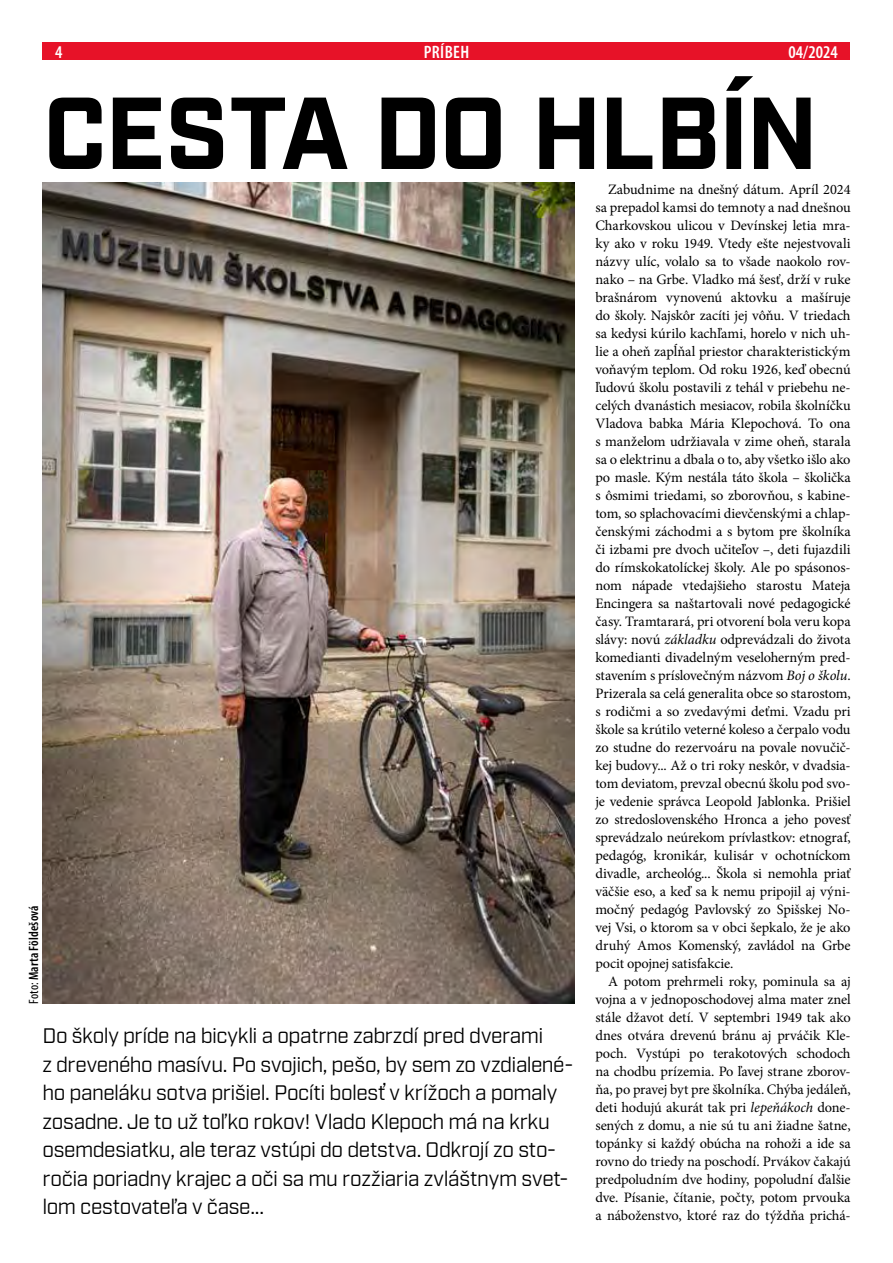
<style>
.page{position:relative;width:893px;height:1263px;background:#fff}
.page>*{position:absolute;margin:0;border:0;box-sizing:border-box;transform-origin:0 0}
.t1{font:700 102px "Industry";letter-spacing:-.02em;color:#000}
.t2{font:21px/28.5px "Industry";letter-spacing:-.015em;color:#000}
.t3{font:600 condensed 18px "Myriad Pro";letter-spacing:.02em;color:#fff}
.t4{font:14.4px/18px "Minion Pro";letter-spacing:-.01em;color:#000;text-align:justify}
.t5{font:600 condensed 13.5px "Myriad Pro";letter-spacing:.01em;color:#000}
.s1{font-weight:400}
.s2{font-style:italic}
</style>
<div class="page">
<img style="left:43px;top:183px;width:531px;height:820px">
<div style="left:43px;top:43px;width:807px;height:17px;background:#e71228"></div>
<p class="t3" style="left:424px;top:41px;width:47px">PRÍBEH</p>
<p class="t3" style="left:55px;top:41px;width:9px">4</p>
<p class="t3" style="left:789px;top:41px;width:51px">04/2024</p>
<h1 class="t1" style="left:43px;top:72px;width:777px">CESTA DO HLBÍN</h1>
<p class="t5" style="left:25px;top:1003px;width:100px;rotate:-90deg"><span class="s1">Foto:</span>Marta Földešová</p>
<p class="t2" style="left:43px;top:1022px;width:532px">Do školy príde na bicykli a opatrne zabrzdí pred dverami<br>z dreveného masívu. Po svojich, pešo, by sem zo vzdialené&shy;ho paneláku sotva prišiel. Pocíti bolesť v krížoch a pomaly zosadne. Je to už toľko rokov! Vlado Klepoch má na krku osemdesiatku, ale teraz vstúpi do detstva. Odkrojí zo sto&shy;ročia poriadny krajec a oči sa mu rozžiaria zvláštnym svet&shy;lom cestovateľa v čase...</p>
<p class="t4" style="left:595px;top:180px;width:257px;text-indent:13px">Zabudnime na dnešný dátum. Apríl 2024 sa prepadol kamsi do temnoty a nad dnešnou Charkovskou ulicou v Devínskej letia mra&shy;ky ako v roku 1949. Vtedy ešte nejestvovali názvy ulíc, volalo sa to všade naokolo rov&shy;nako – na Grbe. Vladko má šesť, drží v ruke brašnárom vynovenú aktovku a mašíruje do školy. Najskôr zacíti jej vôňu. V triedach sa kedysi kúrilo kachľami, horelo v nich uh&shy;lie a oheň zapĺňal priestor charakteristickým voňavým teplom. Od roku 1926, keď obecnú ľudovú školu postavili z tehál v priebehu ne&shy;celých dvanástich mesiacov, robila školníčku Vladova babka Mária Klepochová. To ona s manželom udržiavala v zime oheň, starala sa o elektrinu a dbala o to, aby všetko išlo ako po masle. Kým nestála táto škola – školička s ôsmimi triedami, so zborovňou, s kabine&shy;tom, so splachovacími dievčenskými a chlap&shy;čenskými záchodmi a s bytom pre školníka či izbami pre dvoch učiteľov –, deti fujazdili do rímskokatolíckej školy. Ale po spásonos&shy;nom nápade vtedajšieho starostu Mateja Encingera sa naštartovali nové pedagogické časy. Tramtarará, pri otvorení bola veru kopa slávy: novú <span class="s2">základku</span> odprevádzali do života komedianti divadelným veseloherným pred&shy;stavením s príslovečným názvom <span class="s2">Boj o školu</span>.<br>Prizerala sa celá generalita obce so starostom, s rodičmi a so zvedavými deťmi. Vzadu pri škole sa krútilo veterné koleso a čerpalo vodu zo studne do rezervoáru na povale novučič&shy;kej budovy... Až o tri roky neskôr, v dvadsia&shy;tom deviatom, prevzal obecnú školu pod svo&shy;je vedenie správca Leopold Jablonka. Prišiel zo stredoslovenského Hronca a jeho povesť sprevádzalo neúrekom prívlastkov: etnograf, pedagóg, kronikár, kulisár v ochotníckom divadle, archeológ... Škola si nemohla priať väčšie eso, a keď sa k nemu pripojil aj výni&shy;močný pedagóg Pavlovský zo Spišskej No&shy;vej Vsi, o ktorom sa v obci šepkalo, že je ako druhý Amos Komenský, zavládol na Grbe pocit opojnej satisfakcie.</p>
<p class="t4" style="left:595px;top:972px;width:257px;text-indent:13px">A potom prehrmeli roky, pominula sa aj vojna a v jednoposchodovej alma mater znel stále džavot detí. V septembri 1949 tak ako dnes otvára drevenú bránu aj prváčik Kle&shy;poch. Vystúpi po terakotových schodoch na chodbu prízemia. Po ľavej strane zborov&shy;ňa, po pravej byt pre školníka. Chýba jedáleň, deti hodujú akurát tak pri <span class="s2">lepeňákoch</span> done&shy;sených z domu, a nie sú tu ani žiadne šatne, topánky si každý obúcha na rohoži a ide sa rovno do triedy na poschodí. Prvákov čakajú predpoludním dve hodiny, popoludní ďalšie dve. Písanie, čítanie, počty, potom prvouka a náboženstvo, ktoré raz do týždňa prichá-</p>
</div>
